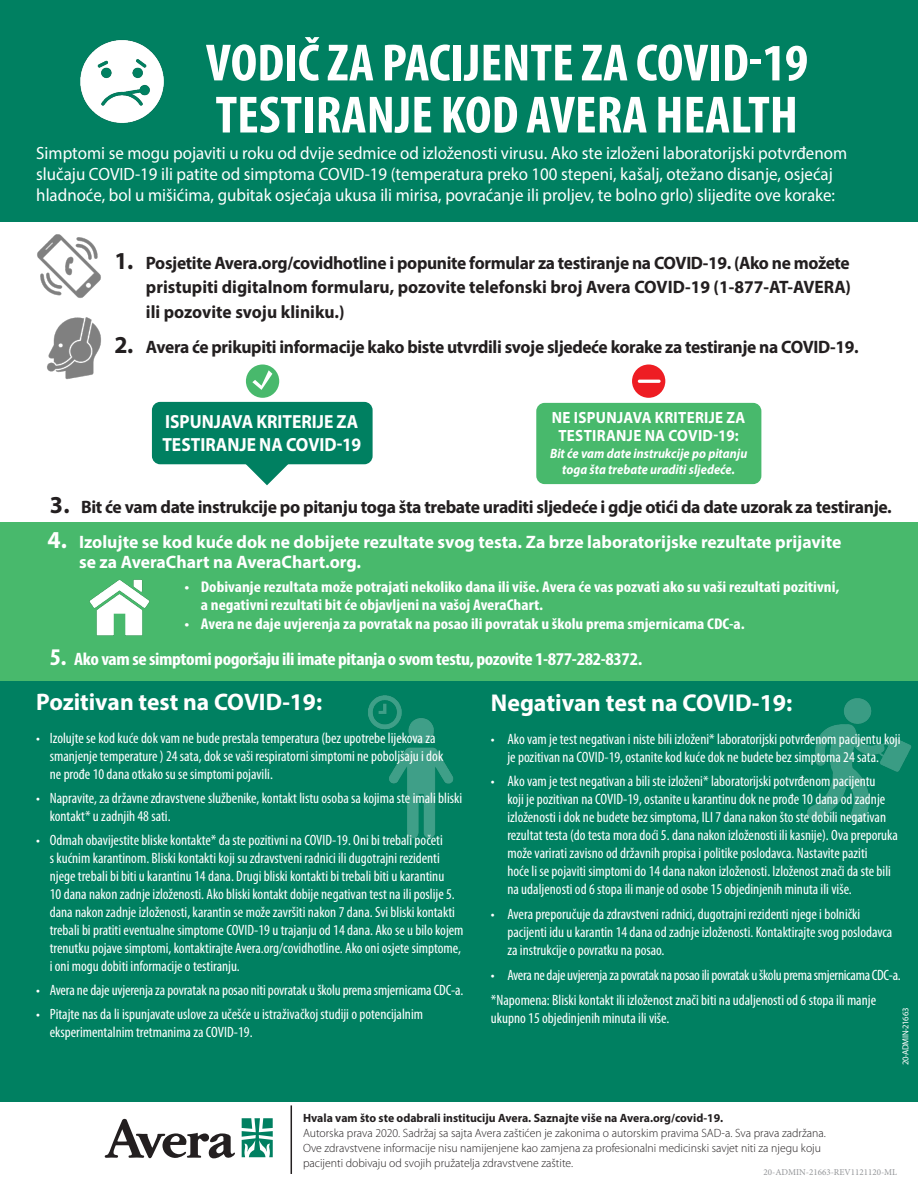
<style>
.page{position:relative;width:918px;height:1188px;background:#fff}
.page>*{position:absolute;margin:0;border:0;box-sizing:border-box;transform-origin:0 0}
.t1{font:700 condensed 52.8px "Myriad Pro";color:#fff;scale:1.04 1}
.t2{font:700 24.45px "Myriad Pro";color:#fff}
.t3{font:700 24px "Myriad Pro";color:#fff}
.t4{font:700 19.05px "Myriad Pro";color:#fff;scale:.92 1}
.t5{font:700 18px/24.8px "Myriad Pro";letter-spacing:-.02em;color:#231f20;text-align:justify}
.t6{font:700 18px/20.5px "Myriad Pro";color:#fff}
.t7{font:700 condensed 18px "Myriad Pro";letter-spacing:-.02em;color:#fff;scale:1.1 1}
.t8{font:17.85px/21.1px "Myriad Pro";color:#fff;scale:.95 1}
.t9{font:700 16.35px/17.5px "Myriad Pro";letter-spacing:.02em;color:#fff;text-align:center;scale:.92 1}
.t10{font:700 condensed 15.6px/18.9px "Myriad Pro";color:#fff;scale:1.1 1}
.t11{font:condensed 15px/18px "Myriad Pro";color:#fff}
.t12{font:condensed 15px "Myriad Pro";letter-spacing:-.02em;color:#fff}
.t13{font:italic 700 13.5px/16.2px "Myriad Pro";color:#fff;text-align:center;scale:.92 1}
.t14{font:300 12px/15px "Myriad Pro";color:#231f20}
.t15{font:700 12px "Myriad Pro";color:#231f20}
.t16{font:9px "Minion Pro";color:#939598}
.t17{font:8.85px "Myriad Pro";letter-spacing:-.04em;color:#fff}
.s1{font-size:24.45px}
.s2{font-size:24px}
</style>
<div class="page">
<div style="left:0;top:681px;width:918px;height:421px;background:#008061"></div>
<div style="left:0;top:0;width:918px;height:222px;background:#008061"></div>
<div style="left:0;top:523px;width:918px;height:158px;background:#48b96c"></div>
<img style="left:80px;top:40px;width:84px;height:83px">
<img style="left:37px;top:234px;width:64px;height:64px">
<img style="left:47px;top:317px;width:54px;height:63px">
<img style="left:89px;top:579px;width:61px;height:57px">
<img style="left:368px;top:695px;width:86px;height:144px">
<img style="left:807px;top:698px;width:105px;height:124px">
<div style="left:152px;top:402px;width:221px;height:62px;background:#008061;border-radius:8px"></div>
<svg style="left:228px;top:464px;width:78px;height:21px"></svg>
<div style="left:246px;top:365px;width:33px;height:33px;background:#48b96c;border-radius:50%"></div>
<svg style="left:252px;top:370px;width:20px;height:20px"></svg>
<div style="left:536px;top:403px;width:225px;height:81px;background:#48b96c;border-radius:8px"></div>
<div style="left:632px;top:365px;width:33px;height:33px;background:#ee1d23;border-radius:50%"></div>
<hr style="left:638px;top:380px;width:23px;height:3px;background:#fff;border-radius:2px">
<svg style="left:105px;top:1119px;width:130px;height:39px"></svg>
<svg style="left:241px;top:1118px;width:32px;height:40px"></svg>
<svg style="left:242px;top:1118px;width:31px;height:39px"></svg>
<hr style="left:291px;top:1105px;width:1px;height:69px;background:#231f20">
<p class="t1" style="left:206px;top:30px;width:581px">VODIČ ZA PACIJENTE ZA COVID-19</p>
<p class="t1" style="left:216px;top:82px;width:562px">TESTIRANJE KOD AVERA HEALTH</p>
<p class="t8" style="left:36px;top:142px;width:855px">Simptomi se mogu pojaviti u roku od dvije sedmice od izloženosti virusu. Ako ste izloženi laboratorijski potvrđenom slučaju COVID-19 ili patite od simptoma COVID-19 (temperatura preko 100 stepeni, kašalj, otežano disanje, osjećaj hladnoće, bol u mišićima, gubitak osjećaja ukusa ili mirisa, povraćanje ili proljev, te bolno grlo) slijedite ove korake:</p>
<p class="t5" style="left:146px;top:250px;width:707px;text-indent:-31px"><span class="s1">1.</span> Posjetite Avera.org/covidhotline i popunite formular za testiranje na COVID-19. (Ako ne možete pristupiti digitalnom formularu, pozovite telefonski broj Avera COVID-19 (1-877-AT-AVERA) ili pozovite svoju kliniku.)</p>
<p class="t5" style="left:114px;top:334px;width:746px"><span class="s1">2.</span> Avera će prikupiti informacije kako biste utvrdili svoje sljedeće korake za testiranje na COVID-19.</p>
<p class="t4" style="left:165px;top:409px;width:212px">ISPUNJAVA KRITERIJE ZA</p>
<p class="t4" style="left:162px;top:432px;width:218px">TESTIRANJE NA COVID-19</p>
<p class="t9" style="left:552px;top:408px;width:212px">NE ISPUNJAVA KRITERIJE ZA<br>TESTIRANJE NA COVID-19:</p>
<p class="t13" style="left:550px;top:445px;width:216px">Bit će vam date instrukcije po pitanju toga šta trebate uraditi sljedeće.</p>
<p class="t5" style="left:50px;top:494px;width:844px"><span class="s1">3.</span> Bit će vam date instrukcije po pitanju toga šta trebate uraditi sljedeće i gdje otići da date uzorak za testiranje.</p>
<p class="t6" style="left:79px;top:531px;width:764px;text-indent:-31px"><span class="s1">4.</span> Izolujte se kod kuće dok ne dobijete rezultate svog testa. Za brze laboratorijske rezultate prijavite se za AveraChart na AveraChart.org.</p>
<p class="t10" style="left:201px;top:577px;width:582px;text-indent:-16px">• Dobivanje rezultata može potrajati nekoliko dana ili više. Avera će vas pozvati ako su vaši rezultati pozitivni, a negativni rezultati bit će objavljeni na vašoj AveraChart.</p>
<p class="t10" style="left:184px;top:614px;width:511px">• Avera ne daje uvjerenja za povratak na posao ili povratak u školu prema smjernicama CDC-a.</p>
<p class="t7" style="left:50px;top:648px;width:540px"><span class="s2">5.</span> Ako vam se simptomi pogoršaju ili imate pitanja o svom testu, pozovite 1-877-282-8372.</p>
<p class="t3" style="left:36px;top:687px;width:287px">Pozitivan test na COVID-19:</p>
<p class="t11" style="left:50px;top:729px;width:395px;text-indent:-14px">• Izolujte se kod kuće dok vam ne bude prestala temperatura (bez upotrebe lijekova za smanjenje temperature ) 24 sata, dok se vaši respiratorni simptomi ne poboljšaju i dok ne prođe 10 dana otkako su se simptomi pojavili.</p>
<p class="t11" style="left:50px;top:789px;width:414px;text-indent:-14px">• Napravite, za državne zdravstvene službenike, kontakt listu osoba sa kojima ste imali bliski kontakt* u zadnjih 48 sati.</p>
<p class="t11" style="left:50px;top:831px;width:415px;text-indent:-14px">• Odmah obavijestite bliske kontakte* da ste pozitivni na COVID-19. Oni bi trebali početi<br>s kućnim karantinom. Bliski kontakti koji su zdravstveni radnici ili dugotrajni rezidenti njege trebali bi biti u karantinu 14 dana. Drugi bliski kontakti bi trebali biti u karantinu<br>10 dana nakon zadnje izloženosti. Ako bliski kontakt dobije negativan test na ili poslije 5. dana nakon zadnje izloženosti, karantin se može završiti nakon 7 dana. Svi bliski kontakti trebali bi pratiti eventualne simptome COVID-19 u trajanju od 14 dana. Ako se u bilo kojem trenutku pojave simptomi, kontaktirajte Avera.org/covidhotline. Ako oni osjete simptome, i oni mogu dobiti informacije o testiranju.</p>
<p class="t11" style="left:36px;top:981px;width:429px">• Avera ne daje uvjerenja za povratak na posao niti povratak u školu prema smjernicama CDC-a.</p>
<p class="t11" style="left:50px;top:1005px;width:375px;text-indent:-14px">• Pitajte nas da li ispunjavate uslove za učešće u istraživačkoj studiji o potencijalnim eksperimentalnim tretmanima za COVID-19.</p>
<p class="t2" style="left:491px;top:687px;width:303px">Negativan test na COVID-19:</p>
<p class="t11" style="left:491px;top:729px;width:411px;text-align:center">• Ako vam je test negativan i niste bili izloženi* laboratorijski potvrđenom pacijentu koji je pozitivan na COVID-19, ostanite kod kuće dok ne budete bez simptoma 24 sata.</p>
<p class="t11" style="left:507px;top:772px;width:392px;text-indent:-16px">• Ako vam je test negativan a bili ste izloženi* laboratorijski potvrđenom pacijentu<br>koji je pozitivan na COVID-19, ostanite u karantinu dok ne prođe 10 dana od zadnje izloženosti i dok ne budete bez simptoma, ILI 7 dana nakon što ste dobili negativan rezultat testa (do testa mora doći 5. dana nakon izloženosti ili kasnije). Ova preporuka može varirati zavisno od državnih propisa i politike poslodavca. Nastavite paziti<br>hoće li se pojaviti simptomi do 14 dana nakon izloženosti. Izloženost znači da ste bili na udaljenosti od 6 stopa ili manje od osobe 15 objedinjenih minuta ili više.</p>
<p class="t11" style="left:507px;top:905px;width:386px;text-indent:-16px">• Avera preporučuje da zdravstveni radnici, dugotrajni rezidenti njege i bolnički pacijenti idu u karantin 14 dana od zadnje izloženosti. Kontaktirajte svog poslodavca za instrukcije o povratku na posao.</p>
<p class="t12" style="left:491px;top:966px;width:411px">• Avera ne daje uvjerenja za povratak na posao ili povratak u školu prema smjernicama CDC-a.</p>
<p class="t11" style="left:491px;top:990px;width:387px">*Napomena: Bliski kontakt ili izloženost znači biti na udaljenosti od 6 stopa ili manje</p>
<p class="t11" style="left:491px;top:1009px;width:180px">ukupno 15 objedinjenih minuta ili više.</p>
<p class="t17" style="left:900px;top:1065px;width:59px;rotate:-90deg">20-ADMIN-21663</p>
<p class="t15" style="left:303px;top:1110px;width:422px">Hvala vam što ste odabrali instituciju Avera. Saznajte više na Avera.org/covid-19.</p>
<p class="t14" style="left:303px;top:1126px;width:525px">Autorska prava 2020. Sadržaj sa sajta Avera zaštićen je zakonima o autorskim pravima SAD-a. Sva prava zadržana.</p>
<p class="t14" style="left:303px;top:1141px;width:520px">Ove zdravstvene informacije nisu namijenjene kao zamjena za profesionalni medicinski savjet niti za njegu koju pacijenti dobivaju od svojih pružatelja zdravstvene zaštite.</p>
<p class="t16" style="left:764px;top:1166px;width:135px">20-ADMIN-21663-REV1121120-ML</p>
</div>
